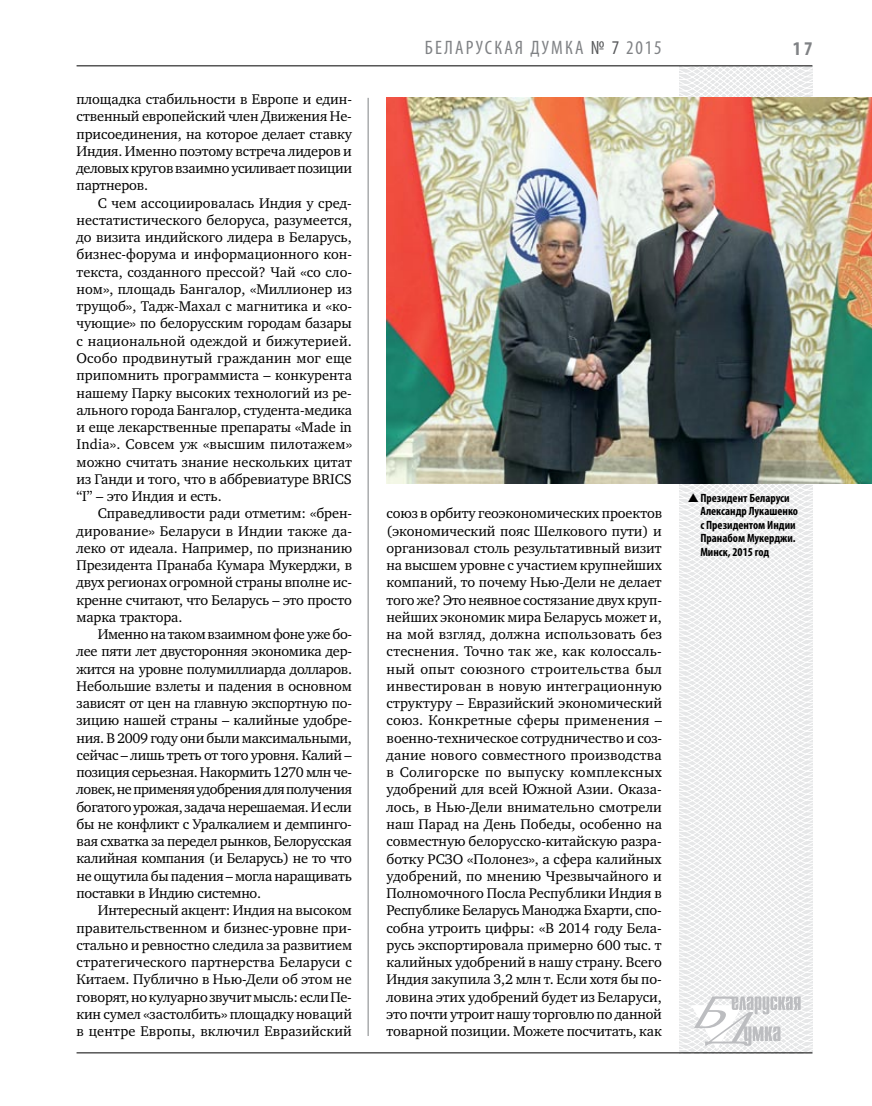
<style>
.page{position:relative;width:872px;height:1106px;background:#fff}
.page>*{position:absolute;margin:0;border:0;box-sizing:border-box;transform-origin:0 0}
.t1{font:condensed 19.5px "Myriad Pro";letter-spacing:.11em;color:#808285}
.t2{font:700 condensed 19.5px "Myriad Pro";color:#808285}
.t3{font:14.4px/17.2px "Charter C";letter-spacing:-.01em;color:#000;text-align:justify}
.t4{font:700 condensed 12px/13.5px "Myriad Pro";color:#000}
.s1{color:#58595b}
</style>
<div class="page">
<hr style="left:368px;top:98px;width:1px;height:938px;background:#808285">
<svg style="left:621px;top:65px;width:249px;height:989px"></svg>
<svg style="left:691px;top:996px;width:109px;height:53px"></svg>
<hr style="left:77px;top:65px;width:735px;height:1px;background:#000">
<hr style="left:77px;top:1052px;width:735px;height:1px;background:#000">
<img style="left:386px;top:97px;width:486px;height:386px">
<svg style="left:688px;top:493px;width:23px;height:9px"></svg>
<p class="t3" style="left:77px;top:91px;width:277px">площадка стабильности в Европе и един&shy;ственный европейский член Движения Не&shy;присоединения, на которое делает ставку Индия. Именно поэтому встреча лидеров и деловых кругов взаимно усиливает позиции партнеров.</p>
<p class="t3" style="left:77px;top:194px;width:277px;text-indent:21px">С чем ассоциировалась Индия у сред&shy;нестатистического белоруса, разумеется, до визита индийского лидера в Беларусь, бизнес-форума и информационного кон&shy;текста, созданного прессой? Чай «со сло&shy;ном», площадь Бангалор, «Миллионер из трущоб», Тадж-Махал с магнитика и «ко&shy;чующие» по белорусским городам базары с национальной одеждой и бижутерией.<br>Особо продвинутый гражданин мог еще припомнить программиста – конкурента нашему Парку высоких технологий из ре&shy;ального города Бангалор, студента-медика и еще лекарственные препараты «Made in India». Совсем уж «высшим пилотажем» можно считать знание нескольких цитат из Ганди и того, что в аббревиатуре BRICS “I” – это Индия и есть.</p>
<p class="t3" style="left:77px;top:505px;width:277px;text-indent:21px">Справедливости ради отметим: «брен&shy;дирование» Беларуси в Индии также да&shy;леко от идеала. Например, по признанию Президента Пранаба Кумара Мукерджи, в двух регионах огромной страны вполне ис&shy;кренне считают, что Беларусь – это просто марка трактора.</p>
<p class="t3" style="left:77px;top:625px;width:277px;text-indent:21px">Именно на таком взаимном фоне уже бо&shy;лее пяти лет двусторонняя экономика дер&shy;жится на уровне полумиллиарда долларов.<br>Небольшие взлеты и падения в основном зависят от цен на главную экспортную по&shy;зицию нашей страны – калийные удобре&shy;ния. В 2009 году они были максимальными, сейчас – лишь треть от того уровня. Калий – позиция серьезная. Накормить 1270 млн че&shy;ловек, не применяя удобрения для получения богатого урожая, задача нерешаемая. И если бы не конфликт с Уралкалием и демпинго&shy;вая схватка за передел рынков, Белорусская калийная компания (и Беларусь) не то что не ощутила бы падения – могла наращивать поставки в Индию системно.</p>
<p class="t3" style="left:77px;top:902px;width:277px;text-indent:21px">Интересный акцент: Индия на высоком правительственном и бизнес-уровне при&shy;стально и ревностно следила за развитием стратегического партнерства Беларуси с Китаем. Публично в Нью-Дели об этом не говорят, но кулуарно звучит мысль: если Пе&shy;кин сумел «застолбить» площадку новаций в центре Европы, включил Евразийский</p>
<h1 class="t1" style="left:425px;top:36px;width:238px">БЕЛАРУСКАЯ ДУМКА <span class="s1">№ 7</span> 2015</h1>
<h1 class="t2" style="left:793px;top:37px;width:21px">17</h1>
<p class="t3" style="left:386px;top:505px;width:277px">союз в орбиту геоэкономических проектов (экономический пояс Шелкового пути) и организовал столь результативный визит на высшем уровне с участием крупнейших компаний, то почему Нью-Дели не делает того же? Это неявное состязание двух круп&shy;нейших экономик мира Беларусь может и, на мой взгляд, должна использовать без стеснения. Точно так же, как колоссаль&shy;ный опыт союзного строительства был инвестирован в новую интеграционную структуру – Евразийский экономический союз. Конкретные сферы применения – военно-техническое сотрудничество и соз&shy;дание нового совместного производства в Солигорске по выпуску комплексных удобрений для всей Южной Азии. Оказа&shy;лось, в Нью-Дели внимательно смотрели наш Парад на День Победы, особенно на совместную белорусско-китайскую разра&shy;ботку РСЗО «Полонез», а сфера калийных удобрений, по мнению Чрезвычайного и Полномочного Посла Республики Индия в Республике Беларусь Маноджа Бхарти, спо&shy;собна утроить цифры: «В 2014 году Бела&shy;русь экспортировала примерно 600 тыс. т калийных удобрений в нашу страну. Всего Индия закупила 3,2 млн т. Если хотя бы по&shy;ловина этих удобрений будет из Беларуси, это почти утроит нашу торговлю по данной товарной позиции. Можете посчитать, как</p>
<p class="t4" style="left:700px;top:490px;width:99px">Президент Беларуси<br>Александр Лукашенко с Президентом Индии<br>Пранабом Мукерджи.<br>Минск, 2015 год</p>
</div>
